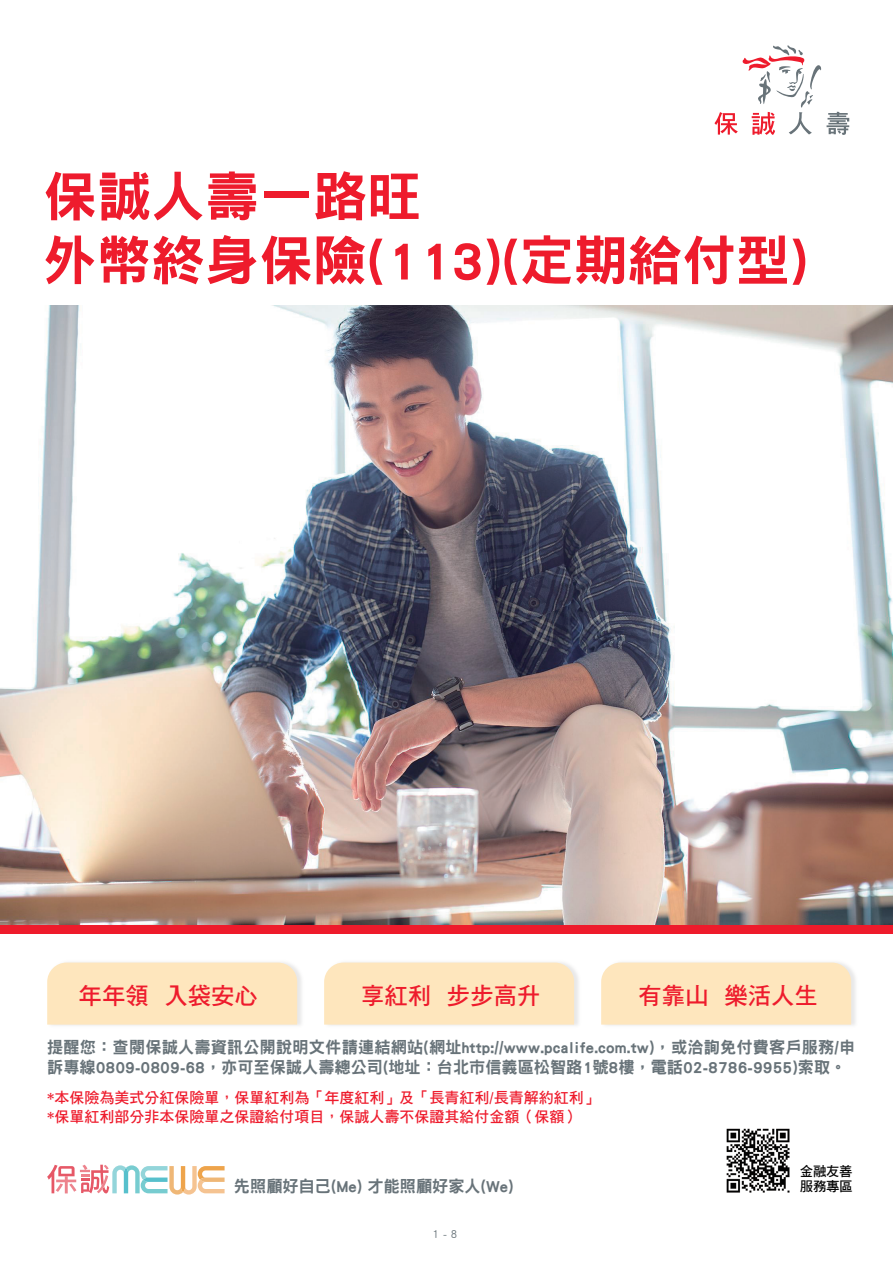
<style>
.page{position:relative;width:893px;height:1263px;background:#fff}
.page>*{position:absolute;margin:0;border:0;box-sizing:border-box;transform-origin:0 0}
.t1{font:54px/63.9px "DF Hei Std W9";color:#ee1b2c}
.t2{font:23.7px "DF Hei Std W7";color:#ee1b2c}
.t3{font:16.5px/19.5px "DF Hei Std W9";color:#687379}
.t4{font:15.15px/19.5px "DF Hei Std W7";color:#ee1b2c}
.t5{font:13.5px "DF Hei Std W7";letter-spacing:-.03em;color:#030303}
.t6{font:11.7px "DF Hei Std W5";color:#687379}
.s1{color:#ee1b2d}
</style>
<div class="page">
<img style="left:47px;top:970px;width:255px;height:56px">
<div style="left:47px;top:962px;width:250px;height:62px;background:#fee6bd"></div>
<img style="left:601px;top:970px;width:255px;height:56px">
<div style="left:601px;top:962px;width:250px;height:62px;background:#fee6bd"></div>
<div style="left:324px;top:962px;width:250px;height:62px;background:#fee6bd"></div>
<svg style="left:714px;top:45px;width:135px;height:90px"></svg>
<img style="left:726px;top:1128px;width:64px;height:65px">
<svg style="left:47px;top:1165px;width:178px;height:29px"></svg>
<img style="left:0;top:305px;width:893px;height:620px">
<div style="left:0;top:925px;width:893px;height:9px;background:#ee1b2b"></div>
<h1 class="t1" style="left:43px;top:163px;width:766px"><span class="s1">保誠人壽</span>一路旺<br>外幣終身保險(113)(定期給付型)</h1>
<h2 class="t2" style="left:79px;top:982px;width:181px">年年領 入袋安心</h2>
<h2 class="t2" style="left:361px;top:982px;width:181px">享紅利 步步高升</h2>
<h2 class="t2" style="left:639px;top:982px;width:181px">有靠山 樂活人生</h2>
<p class="t3" style="left:47px;top:1037px;width:810px">提醒您：查閱保誠人壽資訊公開說明文件請連結網站(網址http://www.pcalife.com.tw)，或洽詢免付費客戶服務/申訴專線0809-0809-68，亦可至保誠人壽總公司(地址：台北市信義區松智路1號8樓，電話02-8786-9955)索取。</p>
<p class="t4" style="left:47px;top:1087px;width:553px">*本保險為美式分紅保險單，保單紅利為「年度紅利」及「長青紅利/長青解約紅利」*保單紅利部分非本保險單之保證給付項目，保誠人壽不保證其給付金額（保額）</p>
<p class="t5" style="left:800px;top:1163px;width:54px">金融友善</p>
<p class="t3" style="left:234px;top:1176px;width:281px">先照顧好自己(Me) 才能照顧好家人(We)</p>
<p class="t5" style="left:800px;top:1178px;width:54px">服務專區</p>
<p class="t6" style="left:433px;top:1227px;width:26px">1 - 8</p>
</div>
